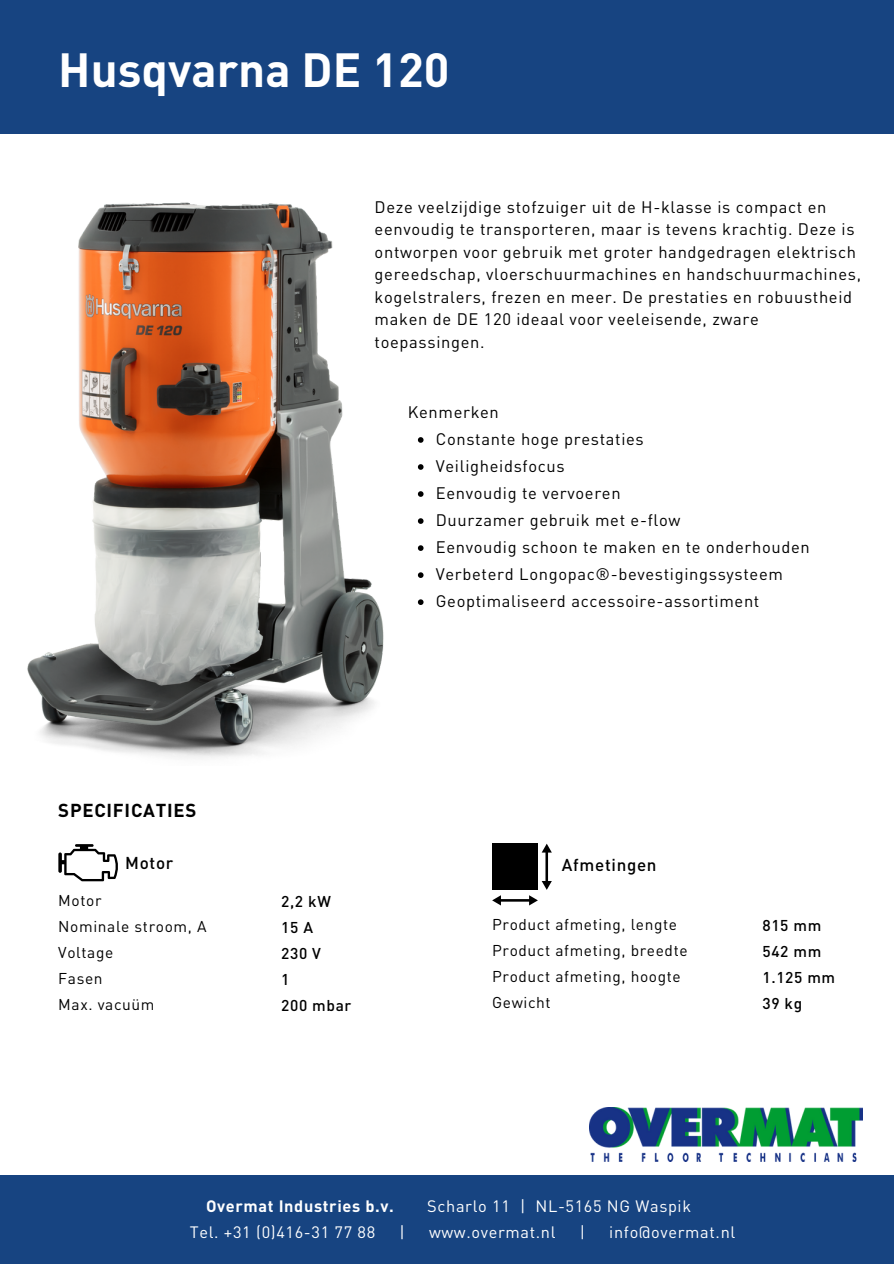
<style>
.page{position:relative;width:894px;height:1264px;background:#fff}
.page>*{position:absolute;margin:0;border:0;box-sizing:border-box;transform-origin:0 0}
.t1{font:700 47.25px "DIN Pro";color:#fff}
.t2{font:700 18.45px "DIN Pro";letter-spacing:.04em;color:#000}
.t3{font:500 16.95px "DIN Pro";letter-spacing:.04em;color:#000}
.t4{font:16.5px/22.5px "DIN Pro";letter-spacing:.04em;color:#000}
.t5{font:16.35px "DIN Pro";letter-spacing:.04em;color:#fff}
.t6{font:700 16.35px "DIN Pro";letter-spacing:.04em;color:#fff}
.t7{font:15.45px/26px "DIN Pro";letter-spacing:.04em;color:#000}
.t8{font:500 15.45px/26px "DIN Pro";letter-spacing:.04em;color:#000}
</style>
<div class="page">
<div style="left:1px;top:1175px;width:892px;height:88px;background:#174481"></div>
<svg style="left:58px;top:844px;width:60px;height:37px"></svg>
<div style="left:492px;top:843px;width:45px;height:46px;background:#000"></div>
<svg style="left:492px;top:895px;width:45px;height:10px"></svg>
<svg style="left:541px;top:843px;width:10px;height:46px"></svg>
<img style="left:589px;top:1107px;width:272px;height:54px">
<div style="left:0;top:0;width:893px;height:134px;background:#174481"></div>
<img style="left:27px;top:202px;width:357px;height:556px">
<svg style="left:418px;top:437px;width:5px;height:6px"></svg>
<svg style="left:418px;top:464px;width:5px;height:6px"></svg>
<svg style="left:418px;top:491px;width:5px;height:6px"></svg>
<svg style="left:418px;top:518px;width:5px;height:6px"></svg>
<svg style="left:418px;top:545px;width:5px;height:6px"></svg>
<svg style="left:418px;top:572px;width:5px;height:6px"></svg>
<svg style="left:418px;top:599px;width:5px;height:6px"></svg>
<h1 class="t1" style="left:58px;top:37px;width:392px">Husqvarna DE 120</h1>
<p class="t4" style="left:374px;top:195px;width:487px">Deze veelzijdige stofzuiger uit de H-klasse is compact en eenvoudig te transporteren, maar is tevens krachtig. Deze is ontworpen voor gebruik met groter handgedragen elektrisch gereedschap, vloerschuurmachines en handschuurmachines, kogelstralers, frezen en meer. De prestaties en robuustheid maken de DE 120 ideaal voor veeleisende, zware toepassingen.</p>
<p class="t4" style="left:407px;top:400px;width:93px">Kenmerken</p>
<p class="t4" style="left:435px;top:425px;width:375px;line-height:27px">Constante hoge prestaties<br>Veiligheidsfocus<br>Eenvoudig te vervoeren<br>Duurzamer gebruik met e-flow<br>Eenvoudig schoon te maken en te onderhouden Verbeterd Longopac®-bevestigingssysteem Geoptimaliseerd accessoire-assortiment</p>
<p class="t2" style="left:58px;top:797px;width:139px">SPECIFICATIES</p>
<p class="t3" style="left:125px;top:851px;width:50px">Motor</p>
<p class="t7" style="left:58px;top:887px;width:150px">Motor<br>Nominale stroom, A<br>Voltage<br>Fasen<br>Max. vacuü m</p>
<p class="t8" style="left:281px;top:888px;width:72px">2,2 kW<br>15 A<br>230 V<br>1<br>200 mbar</p>
<p class="t3" style="left:561px;top:853px;width:96px">Afmetingen</p>
<p class="t7" style="left:492px;top:910px;width:197px">Product afmeting, lengte<br>Product afmeting, breedte<br>Product afmeting, hoogte<br>Gewicht</p>
<p class="t8" style="left:762px;top:912px;width:74px">815 mm<br>542 mm<br>1.125 mm<br>39 kg</p>
<p class="t6" style="left:206px;top:1195px;width:189px">Overmat Industries b.v.</p>
<p class="t5" style="left:427px;top:1194px;width:265px">Scharlo 11 | NL-5165 NG Waspik</p>
<p class="t5" style="left:190px;top:1220px;width:187px">Tel. +31 (0)416-31 77 88</p>
<p class="t5" style="left:399px;top:1220px;width:7px">|</p>
<p class="t5" style="left:429px;top:1220px;width:128px">www.overmat.nl</p>
<p class="t5" style="left:579px;top:1220px;width:7px">|</p>
<p class="t5" style="left:609px;top:1220px;width:127px">info@overmat.nl</p>
</div>
